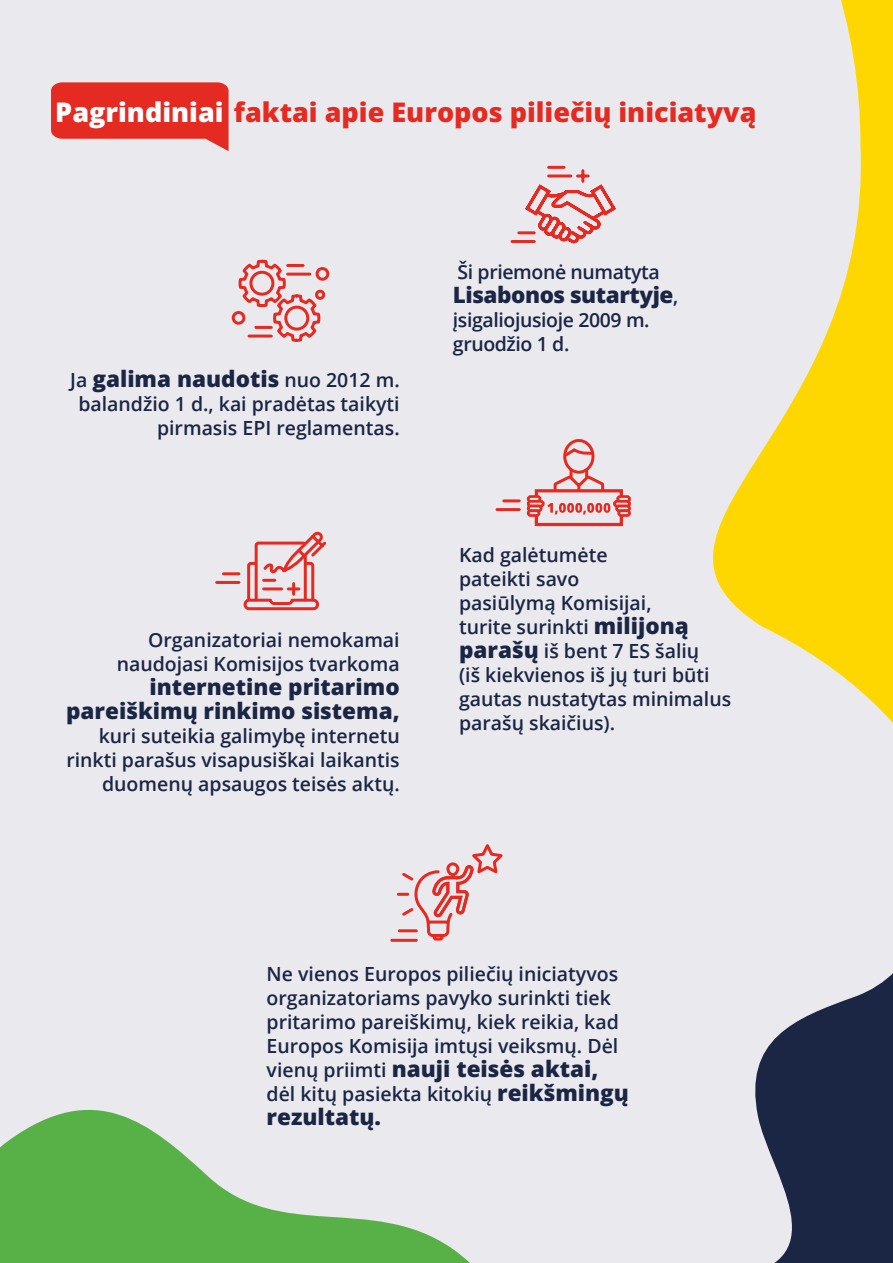
<style>
.page{position:relative;width:893px;height:1263px;background:#eae9ee}
.page>*{position:absolute;margin:0;border:0;box-sizing:border-box;transform-origin:0 0}
.t1{font:800 27px "Open Sans";color:#e52a21}
.t2{font:800 22.5px/24px "Open Sans";color:#1b2544;text-align:right}
.t3{font:800 22.5px "Open Sans";letter-spacing:-.02em;color:#1b2544}
.t4{font:600 19.5px/24px "Open Sans";color:#1b2544;text-align:right}
.t5{font:600 19.5px/24px "Open Sans";letter-spacing:-.02em;color:#1b2544}
.s1{color:#fff}
.s2{font-weight:600;font-size:19.5px}
.s3{font-weight:800;font-size:22.5px}
</style>
<div class="page">
<svg style="left:606px;top:0;width:287px;height:789px;fill:#eae9ee"></svg>
<svg style="left:622px;top:865px;width:271px;height:398px;fill:#eae9ee"></svg>
<svg style="left:230px;top:217px;width:101px;height:167px"></svg>
<hr style="left:512px;top:240px;width:22px;height:3px;background:#e52a21">
<hr style="left:519px;top:231px;width:15px;height:3px;background:#e52a21">
<hr style="left:549px;top:166px;width:15px;height:3px;background:#e52a21">
<svg style="left:523px;top:168px;width:95px;height:78px"></svg>
<hr style="left:217px;top:581px;width:22px;height:3px;background:#e52a21">
<hr style="left:223px;top:572px;width:16px;height:3px;background:#e52a21">
<svg style="left:242px;top:529px;width:87px;height:83px"></svg>
<hr style="left:392px;top:939px;width:24px;height:3px;background:#e52a21">
<svg style="left:395px;top:841px;width:113px;height:101px"></svg>
<hr style="left:497px;top:508px;width:22px;height:3px;background:#e52a21">
<hr style="left:504px;top:499px;width:15px;height:3px;background:#e52a21">
<div style="left:563px;top:439px;width:31px;height:35px;border:3px solid #e52a21;border-radius:50%"></div>
<svg style="left:562px;top:446px;width:33px;height:13px"></svg>
<div style="left:535px;top:489px;width:88px;height:37px;background:#eae9ee;border:3px solid #e52a21"></div>
<svg style="left:547px;top:470px;width:63px;height:44px"></svg>
<div style="left:527px;top:495px;width:14px;height:8px;border:3px solid #e52a21;border-radius:2px"></div>
<div style="left:527px;top:500px;width:18px;height:7px;border:3px solid #e52a21;border-radius:2px"></div>
<div style="left:527px;top:505px;width:15px;height:7px;border:3px solid #e52a21;border-radius:2px"></div>
<div style="left:527px;top:509px;width:13px;height:8px;border:3px solid #e52a21;border-radius:2px"></div>
<div style="left:616px;top:495px;width:15px;height:8px;border:3px solid #e52a21;border-radius:2px"></div>
<div style="left:613px;top:500px;width:18px;height:7px;border:3px solid #e52a21;border-radius:2px"></div>
<div style="left:615px;top:505px;width:16px;height:7px;border:3px solid #e52a21;border-radius:2px"></div>
<div style="left:617px;top:509px;width:14px;height:8px;border:3px solid #e52a21;border-radius:2px"></div>
<svg style="left:51px;top:82px;width:178px;height:69px"></svg>
<svg style="left:0;top:1077px;width:489px;height:186px;fill:#eae9ee"></svg>
<h1 class="t1" style="left:55px;top:94px;width:703px"><span class="s1">Pagrindiniai</span> faktai apie Europos piliečių iniciatyvą</h1>
<p class="t2" style="left:70px;top:366px;width:331px"><span class="s2">Ja</span> galima naudotis <span class="s2">nuo 2012 m.</span></p>
<p class="t4" style="left:78px;top:392px;width:323px">balandžio 1 d., kai pradėtas taikyti pirmasis EPI reglamentas.</p>
<p class="t4" style="left:117px;top:627px;width:285px">Organizatoriai nemokamai naudojasi Komisijos tvarkoma</p>
<p class="t2" style="left:66px;top:674px;width:335px">internetine pritarimo pareiškimų rinkimo sistema,</p>
<p class="t4" style="left:66px;top:723px;width:335px">kuri suteikia galimybę internetu rinkti parašus visapusiškai laikantis duomenų apsaugos teisės aktų.</p>
<p class="t5" style="left:458px;top:260px;width:204px">Ši priemonė numatyta</p>
<p class="t3" style="left:453px;top:280px;width:227px">Lisabonos sutartyje<span class="s2">,</span></p>
<p class="t5" style="left:453px;top:308px;width:198px">įsigaliojusioje 2009 m. gruodžio 1 d.</p>
<p class="t4" style="left:459px;top:543px;width:274px;text-align:left">Kad galėtumėte<br>pateikti savo<br>pasiūlymą Komisijai,<br>turite surinkti <span class="s3">milijoną parašų</span> iš bent 7 ES šalių<br>(iš kiekvienos iš jų turi būti gautas nustatytas minimalus parašų skaičius).</p>
<p class="t4" style="left:267px;top:961px;width:354px;text-align:left">Ne vienos Europos piliečių iniciatyvos organizatoriams pavyko surinkti tiek pritarimo pareiškimų, kiek reikia, kad Europos Komisija imtųsi veiksmų. Dėl</p>
<p class="t2" style="left:267px;top:1056px;width:333px"><span class="s2">vienų priimti</span> nauji teisės aktai,</p>
<p class="t4" style="left:267px;top:1081px;width:364px">dėl kitų pasiekta kitokių <span class="s3">reikšmingų</span></p>
<p class="t2" style="left:267px;top:1104px;width:116px">rezultatų.</p>
</div>
